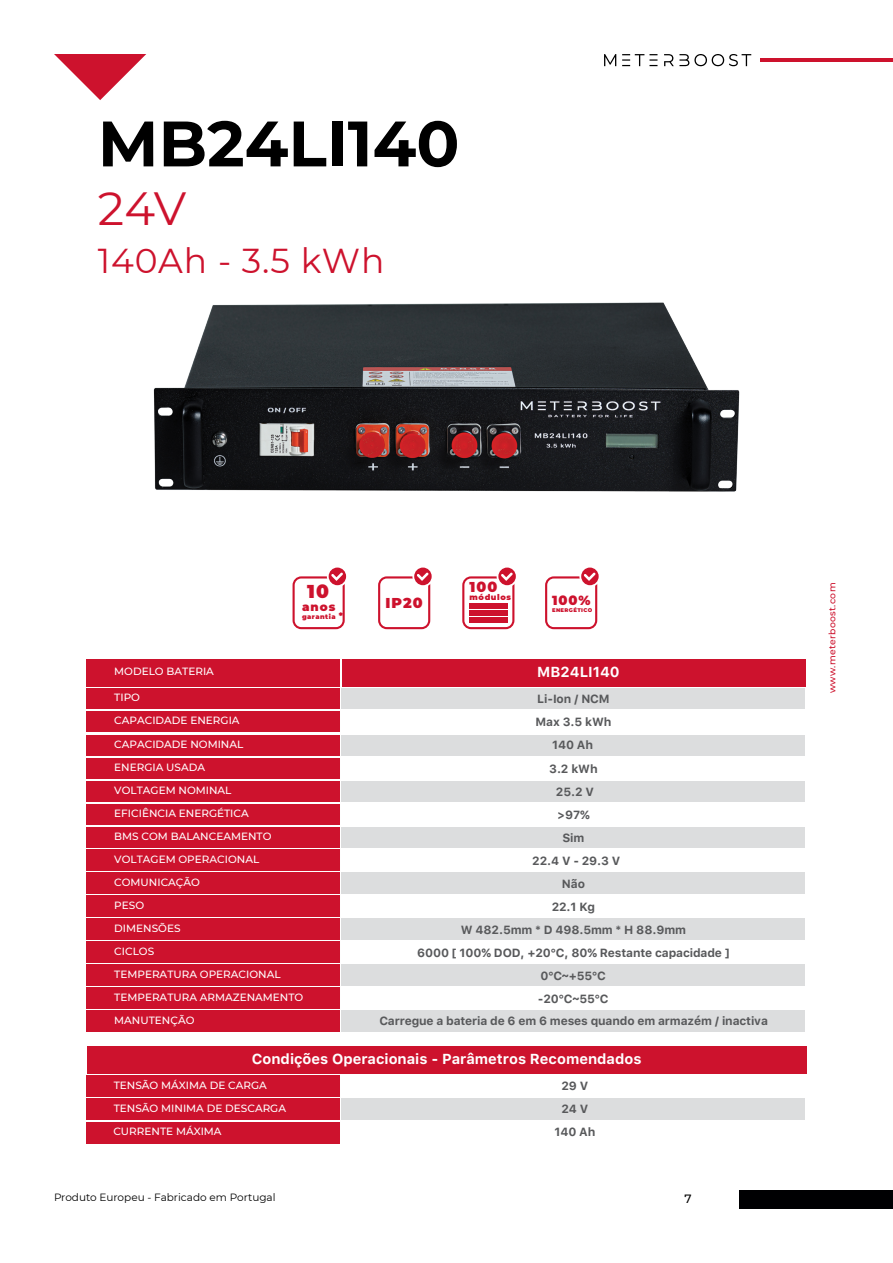
<style>
.page{position:relative;width:893px;height:1263px;background:#fff}
.page>*{position:absolute;margin:0;border:0;box-sizing:border-box;transform-origin:0 0}
.t1{font:700 64.05px "Montserrat";color:#000}
.t2{font:46.5px "Montserrat";color:#cd122d}
.t3{font:34.5px "Montserrat";letter-spacing:.025em;color:#cd122d}
.t4{font:900 18.6px "Montserrat";color:#cd122d}
.t5{font:700 14.4px "SFUI Text";color:#fff}
.t6{font:900 14.25px "Montserrat";letter-spacing:.075em;color:#cd122d}
.t7{font:900 13.05px "Montserrat";color:#cd122d}
.t8{font:500 12px "Montserrat";color:#000}
.t9{font:700 11.85px/23px "SFUI Text";letter-spacing:-.01em;color:#58595b}
.t10{font:900 11.7px "Montserrat";color:#cd122d}
.t11{font:500 10.5px/23px "Montserrat";color:#fff}
.t12{font:10.5px "Montserrat";color:#000}
.t13{font:500 9.3px "Montserrat";letter-spacing:.04em;color:#cd122d}
.t14{font:900 8.1px "Montserrat";letter-spacing:.075em;color:#cd122d}
.t15{font:900 6.6px "Montserrat";letter-spacing:.075em;color:#cd122d}
.t16{font:900 5.25px "Montserrat";letter-spacing:.075em;color:#cd122d}
.s1{font-size:9px}
</style>
<div class="page">
<div style="left:739px;top:1191px;width:154px;height:18px;background:#000002"></div>
<svg style="left:54px;top:54px;width:92px;height:46px"></svg>
<svg style="left:604px;top:54px;width:12px;height:12px"></svg>
<svg style="left:622px;top:54px;width:35px;height:12px"></svg>
<svg style="left:664px;top:54px;width:87px;height:12px"></svg>
<hr style="left:761px;top:58px;width:132px;height:4px;background:#cd122d">
<svg style="left:329px;top:567px;width:17px;height:18px"></svg>
<svg style="left:293px;top:572px;width:52px;height:57px"></svg>
<svg style="left:414px;top:567px;width:18px;height:18px"></svg>
<svg style="left:378px;top:572px;width:52px;height:57px"></svg>
<svg style="left:581px;top:567px;width:18px;height:18px"></svg>
<svg style="left:545px;top:572px;width:52px;height:57px"></svg>
<svg style="left:498px;top:567px;width:18px;height:18px"></svg>
<svg style="left:462px;top:572px;width:52px;height:57px"></svg>
<hr style="left:470px;top:603px;width:38px;height:2px;background:#cd122d">
<hr style="left:470px;top:606px;width:38px;height:3px;background:#cd122d">
<hr style="left:470px;top:610px;width:38px;height:3px;background:#cd122d">
<hr style="left:470px;top:613px;width:38px;height:3px;background:#cd122d">
<hr style="left:470px;top:617px;width:38px;height:3px;background:#cd122d">
<hr style="left:470px;top:620px;width:38px;height:3px;background:#cd122d">
<div style="left:87px;top:965px;width:253px;height:21px;background:#cd122d"></div>
<div style="left:87px;top:919px;width:253px;height:21px;background:#cd122d"></div>
<div style="left:87px;top:896px;width:253px;height:21px;background:#cd122d"></div>
<div style="left:87px;top:942px;width:253px;height:21px;background:#cd122d"></div>
<div style="left:87px;top:988px;width:253px;height:21px;background:#cd122d"></div>
<div style="left:87px;top:659px;width:253px;height:27px;background:#cd122d"></div>
<div style="left:342px;top:659px;width:464px;height:27px;background:#cd122d"></div>
<div style="left:87px;top:1011px;width:253px;height:21px;background:#cd122d"></div>
<div style="left:87px;top:711px;width:253px;height:21px;background:#cd122d"></div>
<div style="left:87px;top:688px;width:253px;height:21px;background:#cd122d"></div>
<div style="left:87px;top:781px;width:253px;height:21px;background:#cd122d"></div>
<div style="left:87px;top:758px;width:253px;height:21px;background:#cd122d"></div>
<div style="left:87px;top:827px;width:253px;height:21px;background:#cd122d"></div>
<div style="left:87px;top:804px;width:253px;height:21px;background:#cd122d"></div>
<div style="left:87px;top:850px;width:253px;height:21px;background:#cd122d"></div>
<div style="left:87px;top:873px;width:253px;height:21px;background:#cd122d"></div>
<div style="left:341px;top:688px;width:464px;height:21px;background:#dcddde"></div>
<div style="left:341px;top:965px;width:464px;height:21px;background:#dcddde"></div>
<div style="left:341px;top:919px;width:464px;height:21px;background:#dcddde"></div>
<div style="left:341px;top:1011px;width:464px;height:21px;background:#dcddde"></div>
<div style="left:341px;top:781px;width:464px;height:21px;background:#dcddde"></div>
<div style="left:341px;top:827px;width:464px;height:21px;background:#dcddde"></div>
<div style="left:341px;top:873px;width:464px;height:21px;background:#dcddde"></div>
<div style="left:87px;top:1076px;width:253px;height:21px;background:#cd122d"></div>
<div style="left:87px;top:1099px;width:253px;height:21px;background:#cd122d"></div>
<div style="left:341px;top:1099px;width:464px;height:21px;background:#dcddde"></div>
<div style="left:87px;top:1046px;width:719px;height:27px;background:#cd122d"></div>
<div style="left:87px;top:1122px;width:253px;height:21px;background:#cd122d"></div>
<div style="left:87px;top:735px;width:253px;height:21px;background:#cd122d"></div>
<div style="left:341px;top:735px;width:464px;height:21px;background:#dcddde"></div>
<img style="left:153px;top:302px;width:587px;height:190px">
<h1 class="t1" style="left:98px;top:97px;width:363px">MB24LI140</h1>
<h2 class="t2" style="left:98px;top:176px;width:90px">24V</h2>
<h3 class="t3" style="left:98px;top:237px;width:288px">140Ah - 3.5 kWh</h3>
<h3 class="t4" style="left:307px;top:578px;width:24px">10</h3>
<p class="t10" style="left:302px;top:598px;width:35px">anos</p>
<p class="t15" style="left:302px;top:612px;width:42px">garantia <span class="s1">*</span></p>
<h3 class="t6" style="left:385px;top:593px;width:39px">IP20</h3>
<h3 class="t6" style="left:470px;top:576px;width:29px">100</h3>
<p class="t14" style="left:470px;top:591px;width:43px">módulos</p>
<p class="t7" style="left:552px;top:590px;width:40px">100%</p>
<p class="t16" style="left:552px;top:606px;width:42px">ENERGÉTICO</p>
<h3 class="t5" style="left:537px;top:661px;width:84px">MB24LI140</h3>
<p class="t9" style="left:536px;top:687px;width:77px">Li-Ion / NCM<br>Max 3.5 kWh</p>
<p class="t9" style="left:532px;top:757px;width:90px;text-align:center">3.2 kWh<br>25.2 V<br>&gt;97%<br>Sim<br>22.4 V - 29.3 V</p>
<p class="t9" style="left:552px;top:894px;width:45px">22.1 Kg</p>
<p class="t11" style="left:114px;top:659px;width:101px">MODELO BATERIA</p>
<p class="t11" style="left:114px;top:685px;width:127px">TIPO<br>CAPACIDADE ENERGIA</p>
<p class="t11" style="left:114px;top:755px;width:119px">ENERGIA USADA<br>VOLTAGEM NOMINAL</p>
<p class="t11" style="left:114px;top:801px;width:159px">EFICIÊNCIA ENERGÉTICA<br>BMS COM BALANCEAMENTO<br>VOLTAGEM OPERACIONAL</p>
<p class="t11" style="left:114px;top:893px;width:31px">PESO</p>
<p class="t11" style="left:114px;top:732px;width:131px">CAPACIDADE NOMINAL</p>
<p class="t9" style="left:552px;top:733px;width:42px">140 Ah</p>
<p class="t11" style="left:114px;top:870px;width:87px">COMUNICAÇÃO</p>
<p class="t11" style="left:114px;top:916px;width:191px">DIMENSÕES<br>CICLOS<br>TEMPERATURA OPERACIONAL<br>TEMPERATURA ARMAZENAMENTO</p>
<p class="t11" style="left:114px;top:1008px;width:82px">MANUTENÇÃO</p>
<p class="t9" style="left:562px;top:871px;width:25px">Não</p>
<p class="t9" style="left:461px;top:917px;width:227px">W 482.5mm * D 498.5mm * H 88.9mm</p>
<p class="t9" style="left:417px;top:940px;width:314px;text-align:center">6000 [ 100% DOD, +20°C, 80% Restante capacidade ]<br>0°C~+55°C<br>-20°C~55°C</p>
<p class="t9" style="left:379px;top:1008px;width:390px">Carregue a bateria de 6 em 6 meses quando em armazém / inactiva</p>
<h3 class="t5" style="left:252px;top:1049px;width:391px">Condições Operacionais - Parâmetros Recomendados</h3>
<p class="t11" style="left:114px;top:1073px;width:155px">TENSÃO MÁXIMA DE CARGA</p>
<p class="t11" style="left:114px;top:1096px;width:174px">TENSÃO MINIMA DE DESCARGA</p>
<p class="t9" style="left:561px;top:1074px;width:28px;line-height:22.2px">29 V<br>24 V</p>
<p class="t11" style="left:113px;top:1120px;width:110px">CURRENTE MÁXIMA</p>
<p class="t9" style="left:554px;top:1120px;width:42px">140 Ah</p>
<p class="t12" style="left:54px;top:1190px;width:223px">Produto Europeu - Fabricado em Portugal</p>
<p class="t8" style="left:685px;top:1190px;width:9px">7</p>
<p class="t13" style="left:826px;top:693px;width:112px;rotate:-90deg">www.meterboost.com</p>
</div>
